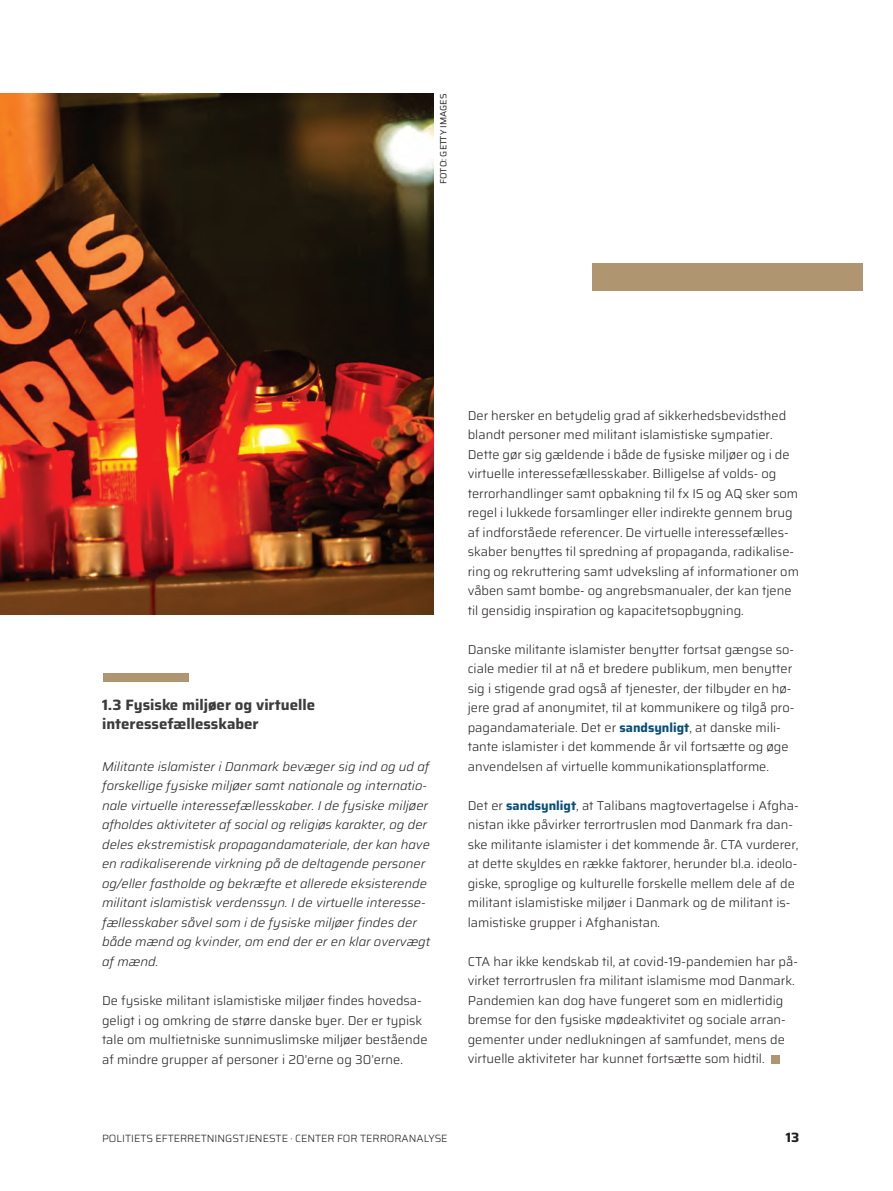
<style>
.page{position:relative;width:893px;height:1191px;background:#fff}
.page>*{position:absolute;margin:0;border:0;box-sizing:border-box;transform-origin:0 0}
.Mellemrubrik{font:700 15px/19.5px "Saira";color:#3c3c3e}
.t1{font:700 13.5px "Saira";color:#231f20}
.Brød{font:300 12.75px/19.5px "Saira";color:#231f20}
.Lille_Underrubrik{font:italic 300 12.75px/19.5px "Saira";color:#231f20}
.t2{font:300 10.5px "Saira";color:#231f20}
.Kreditering{font:9px "Saira";color:#231f20}
.s1{font-weight:700;color:#094f79}
</style>
<div class="page">
<img style="left:0;top:94px;width:434px;height:521px">
<div style="left:103px;top:673px;width:85px;height:9px;background:#af9670"></div>
<div style="left:771px;top:1055px;width:9px;height:8px;background:#af9670"></div>
<div style="left:592px;top:264px;width:270px;height:27px;background:#af9670"></div>
<p class="Kreditering" style="left:436px;top:184px;width:92px;rotate:-90deg">FOTO: GETTY IMAGES</p>
<p class="Mellemrubrik" style="left:102px;top:694px;width:214px">1.3 Fysiske miljøer og virtuelle interessefællesskaber</p>
<p class="Lille_Underrubrik" style="left:102px;top:756px;width:330px">Militante islamister i Danmark bevæger sig ind og ud af forskellige fysiske miljøer samt nationale og internatio&shy;nale virtuelle interessefællesskaber. I de fysiske miljøer afholdes aktiviteter af social og religiøs karakter, og der deles ekstremistisk propagandamateriale, der kan have en radikaliserende virkning på de deltagende personer og/eller fastholde og bekræfte et allerede eksisterende militant islamistisk verdenssyn. I de virtuelle interesse&shy;fællesskaber såvel som i de fysiske miljøer findes der både mænd og kvinder, om end der er en klar overvægt af mænd.</p>
<p class="Brød" style="left:102px;top:990px;width:327px">De fysiske militant islamistiske miljøer findes hovedsa&shy;geligt i og omkring de større danske byer. Der er typisk tale om multietniske sunnimuslimske miljøer bestående af mindre grupper af personer i 20’erne og 30’erne.</p>
<p class="Brød" style="left:468px;top:405px;width:333px">Der hersker en betydelig grad af sikkerhedsbevidsthed blandt personer med militant islamistiske sympatier.<br>Dette gør sig gældende i både de fysiske miljøer og i de virtuelle interessefællesskaber. Billigelse af volds- og terrorhandlinger samt opbakning til fx IS og AQ sker som regel i lukkede forsamlinger eller indirekte gennem brug af indforståede referencer. De virtuelle interessefælles&shy;skaber benyttes til spredning af propaganda, radikalise&shy;ring og rekruttering samt udveksling af informationer om våben samt bombe- og angrebsmanualer, der kan tjene til gensidig inspiration og kapacitetsopbygning.</p>
<p class="Brød" style="left:468px;top:639px;width:328px">Danske militante islamister benytter fortsat gængse so&shy;ciale medier til at nå et bredere publikum, men benytter sig i stigende grad også af tjenester, der tilbyder en hø&shy;jere grad af anonymitet, til at kommunikere og tilgå pro&shy;pagandamateriale. Det er <span class="s1">sandsynligt</span>, at danske mili&shy;tante islamister i det kommende år vil fortsætte og øge anvendelsen af virtuelle kommunikationsplatforme.</p>
<p class="Brød" style="left:468px;top:795px;width:332px">Det er <span class="s1">sandsynligt</span>, at Talibans magtovertagelse i Afgha&shy;nistan ikke påvirker terrortruslen mod Danmark fra dan&shy;ske militante islamister i det kommende år. CTA vurderer, at dette skyldes en række faktorer, herunder bl.a. ideolo&shy;giske, sproglige og kulturelle forskelle mellem dele af de militant islamistiske miljøer i Danmark og de militant is&shy;lamistiske grupper i Afghanistan.</p>
<p class="Brød" style="left:468px;top:951px;width:332px">CTA har ikke kendskab til, at covid-19-pandemien har på&shy;virket terrortruslen fra militant islamisme mod Danmark.<br>Pandemien kan dog have fungeret som en midlertidig bremse for den fysiske mødeaktivitet og sociale arran&shy;gementer under nedlukningen af samfundet, mens de virtuelle aktiviteter har kunnet fortsætte som hidtil.</p>
<p class="t2" style="left:102px;top:1129px;width:347px">POLITIETS EFTERRETNINGSTJENESTE · CENTER FOR TERRORANALYSE</p>
<p class="t1" style="left:786px;top:1126px;width:15px">13</p>
</div>
